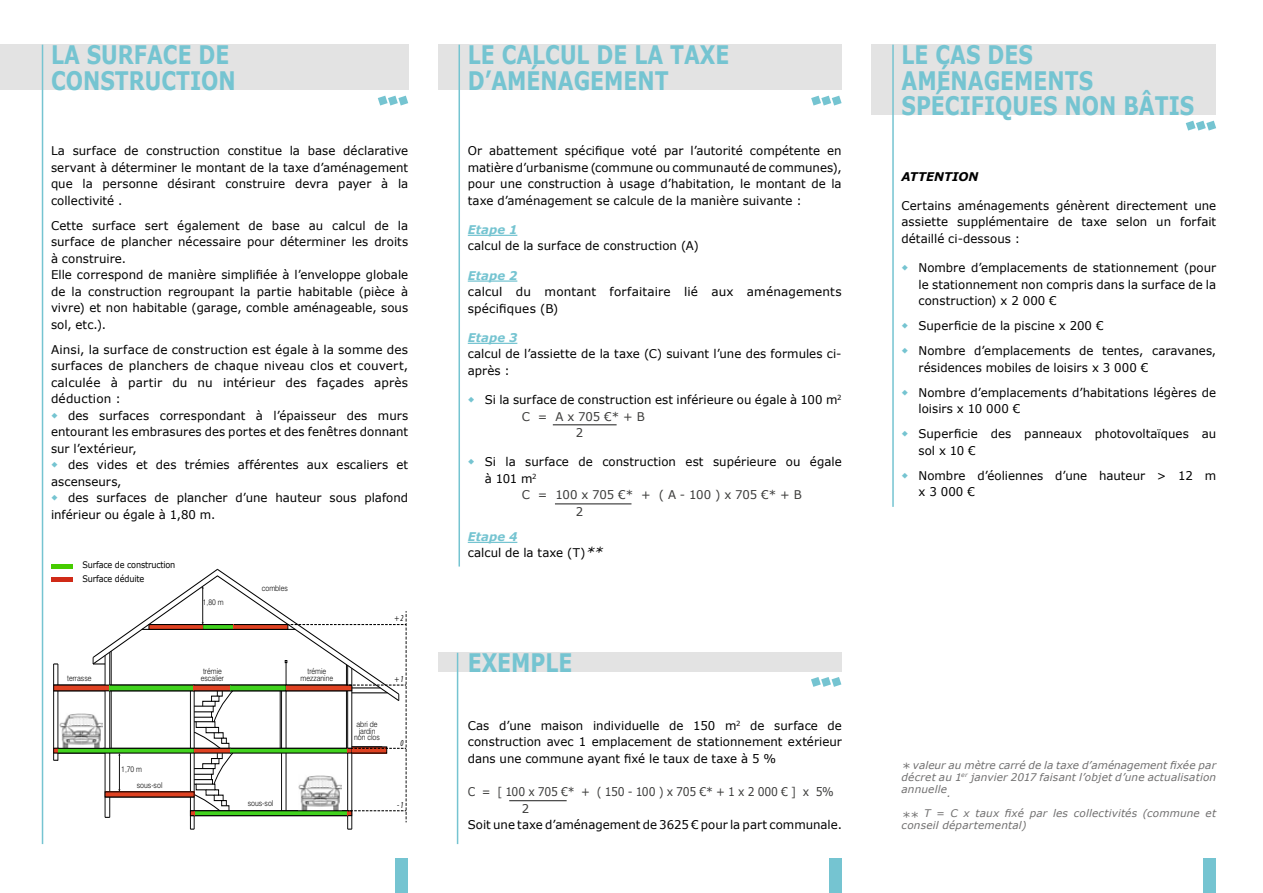
<style>
.page{position:relative;width:1263px;height:893px;background:#fff}
.page>*{position:absolute;margin:0;border:0;box-sizing:border-box;transform-origin:0 0}
.t1{font:700 25.5px/25.5px "Verdana";color:#75c4d1;scale:.8 1}
.t2{font:12px/16.5px "Verdana";letter-spacing:.005em;color:#000}
.t3{font:12px/16.5px "Verdana";letter-spacing:-.015em;color:#3c3c3b;scale:.9 1}
.t4{font:12px "Verdana";letter-spacing:-.015em;color:#3c3c3b}
.t5{font:italic 700 12px "Verdana";letter-spacing:.005em;color:#75c4d1}
.t6{font:italic 700 12px "Verdana";color:#000}
.t7{font:italic 10.5px/12px "Verdana";letter-spacing:.015em;color:#706f6f;text-align:justify}
.t8{font:9px/13.5px "Verdana";letter-spacing:-.02em;color:#000;scale:.9 1}
.t9{font:italic condensed 9px "Myriad Pro";color:#000;scale:.87 1}
.t10{font:300 8.1px/6.4px "Swiss 721 BT";color:#000;text-align:center;scale:.87 1}
.s1{font-weight:700;font-style:italic;color:#75c4d1}
.s2{font-style:italic;font-size:13.5px}
.s3{font-size:13.5px}
</style>
<div class="page">
<div style="left:0;top:45px;width:408px;height:45px;background:#e3e3e3"></div>
<div style="left:438px;top:45px;width:404px;height:45px;background:#e3e3e3"></div>
<div style="left:438px;top:653px;width:404px;height:19px;background:#e3e3e3"></div>
<div style="left:872px;top:45px;width:344px;height:70px;background:#e3e3e3"></div>
<hr style="left:468px;top:235px;width:49px;height:1px;background:#75c4d1">
<hr style="left:468px;top:280px;width:49px;height:2px;background:#75c4d1">
<hr style="left:468px;top:343px;width:49px;height:1px;background:#75c4d1">
<hr style="left:468px;top:542px;width:49px;height:1px;background:#75c4d1">
<div style="left:395px;top:859px;width:13px;height:34px;background:#75c4d1"></div>
<div style="left:1203px;top:859px;width:13px;height:34px;background:#75c4d1"></div>
<div style="left:829px;top:859px;width:13px;height:34px;background:#75c4d1"></div>
<hr style="left:42px;top:45px;width:1px;height:799px;background:#75c4d1">
<hr style="left:458px;top:45px;width:2px;height:522px;background:#75c4d1">
<hr style="left:892px;top:45px;width:2px;height:462px;background:#75c4d1">
<hr style="left:457px;top:653px;width:1px;height:191px;background:#75c4d1">
<hr style="left:53px;top:664px;width:1px;height:96px;background:#000">
<hr style="left:58px;top:691px;width:1px;height:69px;background:#000">
<svg style="left:54px;top:664px;width:5px;height:21px"></svg>
<hr style="left:58px;top:753px;width:47px;height:1px;background:#000">
<img style="left:60px;top:713px;width:32px;height:35px">
<div style="left:54px;top:685px;width:56px;height:6px;background:#df4222"></div>
<svg style="left:53px;top:748px;width:5px;height:5px"></svg>
<div style="left:58px;top:748px;width:136px;height:5px;background:#41d21e"></div>
<div style="left:58px;top:748px;width:136px;height:5px;border:1px solid #000"></div>
<svg style="left:92px;top:569px;width:315px;height:261px"></svg>
<hr style="left:51px;top:564px;width:21px;height:4px;background:#46cc00">
<div style="left:51px;top:577px;width:21px;height:5px;background:#d02a17"></div>
<hr style="left:555px;top:504px;width:76px;height:1px;background:#000">
<hr style="left:553px;top:425px;width:64px;height:1px;background:#000">
<hr style="left:509px;top:800px;width:58px;height:1px;background:#000">
<svg style="left:378px;top:96px;width:30px;height:10px"></svg>
<svg style="left:1186px;top:121px;width:30px;height:10px"></svg>
<svg style="left:811px;top:96px;width:31px;height:10px"></svg>
<svg style="left:811px;top:677px;width:30px;height:10px"></svg>
<h1 class="t1" style="left:51px;top:42px;width:232px">LA SURFACE DE<br>CONSTRUCTION</h1>
<h1 class="t1" style="left:468px;top:42px;width:329px">LE CALCUL DE LA TAXE<br>D’AMÉNAGEMENT</h1>
<h1 class="t1" style="left:901px;top:42px;width:367px">LE CAS DES<br>AMÉNAGEMENTS<br>SPÉCIFIQUES NON BÂTIS</h1>
<p class="t2" style="left:51px;top:143px;width:359px;text-align:justify">La surface de construction constitue la base déclarative servant à déterminer le montant de la taxe d’aménagement que la personne désirant construire devra payer à la collectivité .</p>
<p class="t2" style="left:51px;top:217px;width:359px">Cette surface sert également de base au calcul de la surface de plancher nécessaire pour déterminer les droits à construire.<br>Elle correspond de manière simplifiée à l’enveloppe globale de la construction regroupant la partie habitable (pièce à vivre) et non habitable (garage, comble aménageable, sous sol, etc.).</p>
<p class="t2" style="left:51px;top:341px;width:359px">Ainsi, la surface de construction est égale à la somme des surfaces de planchers de chaque niveau clos et couvert, calculée à partir du nu intérieur des façades après déduction :<br><sup>.</sup> des surfaces correspondant à l’épaisseur des murs entourant les embrasures des portes et des fenêtres donnant sur l’extérieur,<br><sup>.</sup> des vides et des trémies afférentes aux escaliers et ascenseurs,<br><sup>.</sup> des surfaces de plancher d’une hauteur sous plafond inférieur ou égale à 1,80 m.</p>
<p class="t8" style="left:83px;top:558px;width:105px">Surface de construction<br>Surface déduite</p>
<p class="t10" style="left:67px;top:674px;width:29px">terrasse</p>
<p class="t10" style="left:121px;top:765px;width:25px">1,70 m</p>
<p class="t10" style="left:137px;top:781px;width:31px">sous-sol</p>
<p class="t10" style="left:203px;top:598px;width:25px">1,80 m</p>
<p class="t10" style="left:262px;top:585px;width:31px">combles</p>
<p class="t10" style="left:201px;top:668px;width:28px;text-align:left">trémie escalier</p>
<p class="t10" style="left:301px;top:668px;width:39px">trémie mezzanine</p>
<p class="t9" style="left:395px;top:613px;width:12px">+ 2</p>
<p class="t9" style="left:395px;top:673px;width:12px">+ 1</p>
<p class="t10" style="left:354px;top:721px;width:31px">abri de jardin non clos</p>
<p class="t9" style="left:400px;top:737px;width:5px">0</p>
<p class="t10" style="left:248px;top:800px;width:31px">sous-sol</p>
<p class="t9" style="left:397px;top:799px;width:9px">- 1</p>
<p class="t2" style="left:468px;top:143px;width:375px;text-align:justify">Or abattement spécifique voté par l’autorité compétente en matière d’urbanisme (commune ou communauté de communes), pour une construction à usage d’habitation, le montant de la taxe d’aménagement se calcule de la manière suivante :</p>
<p class="t5" style="left:468px;top:222px;width:51px">Etape 1</p>
<p class="t2" style="left:468px;top:238px;width:232px">calcul de la surface de construction (A)</p>
<p class="t5" style="left:468px;top:267px;width:51px">Etape 2</p>
<p class="t2" style="left:468px;top:284px;width:375px">calcul du montant forfaitaire lié aux aménagements spécifiques (B)</p>
<p class="t5" style="left:468px;top:330px;width:51px">Etape 3</p>
<p class="t2" style="left:468px;top:346px;width:375px">calcul de l’assiette de la taxe (C) suivant l’une des formules ci&shy;après :</p>
<p class="t2" style="left:468px;top:392px;width:375px"><sup>.</sup> Si la surface de construction est inférieure ou égale à 100 m<sup>2</sup></p>
<p class="t4" style="left:522px;top:409px;width:125px">C = A x 705 €* + B</p>
<p class="t4" style="left:576px;top:425px;width:9px">2</p>
<p class="t2" style="left:468px;top:454px;width:375px"><sup>.</sup> Si la surface de construction est supérieure ou égale</p>
<p class="t2" style="left:485px;top:470px;width:53px">à 101 m<sup>2</sup></p>
<p class="t4" style="left:522px;top:487px;width:282px">C = 100 x 705 €* + ( A - 100 ) x 705 €* + B</p>
<p class="t4" style="left:576px;top:504px;width:9px">2</p>
<p class="t2" style="left:468px;top:528px;width:141px"><span class="s1">Etape 4<br></span>calcul de la taxe (T)<span class="s2">**</span></p>
<h1 class="t1" style="left:468px;top:650px;width:132px">EXEMPLE</h1>
<p class="t2" style="left:468px;top:717px;width:376px;text-align:justify">Cas d’une maison individuelle de 150 m<sup>2</sup> de surface de construction avec 1 emplacement de stationnement extérieur dans une commune ayant fixé le taux de taxe à 5 %</p>
<p class="t3" style="left:522px;top:784px;width:348px;text-indent:-54px">C = [ 100 x 705 €* + ( 150 - 100 ) x 705 €* + 1 x 2 000 € ] x 5%<br>2</p>
<p class="t2" style="left:468px;top:817px;width:376px">Soit une taxe d’aménagement de 3625 € pour la part communale.</p>
<p class="t6" style="left:901px;top:168px;width:78px">ATTENTION</p>
<p class="t2" style="left:901px;top:197px;width:316px;text-align:justify">Certains aménagements génèrent directement une assiette supplémentaire de taxe selon un forfait détaillé ci-dessous :</p>
<p class="t2" style="left:918px;top:260px;width:299px;text-align:justify;text-indent:-17px"><sup>.</sup> Nombre d’emplacements de stationnement (pour le stationnement non compris dans la surface de la construction) x 2 000 €</p>
<p class="t2" style="left:901px;top:313px;width:316px;line-height:25px"><sup>.</sup> Superficie de la piscine x 200 €<br><sup>.</sup> Nombre d’emplacements de tentes, caravanes,</p>
<p class="t2" style="left:901px;top:355px;width:316px;line-height:25px;text-indent:17px">résidences mobiles de loisirs x 3 000 €<br><sup>.</sup> Nombre d’emplacements d’habitations légères de</p>
<p class="t2" style="left:901px;top:396px;width:316px;line-height:25px;text-indent:17px">loisirs x 10 000 €<br><sup>.</sup> Superficie des panneaux photovoltaïques au</p>
<p class="t2" style="left:901px;top:438px;width:316px;line-height:25px;text-indent:17px">sol x 10 €<br><sup>.</sup> Nombre d’éoliennes d’une hauteur &gt; 12 m</p>
<p class="t2" style="left:918px;top:484px;width:58px">x3000€</p>
<p class="t7" style="left:901px;top:759px;width:316px"><span class="s3">*</span> valeur au mètre carré de la taxe d’aménagement fixée par décret au 1<sup>er</sup> janvier 2017 faisant l’objet d’une actualisation annuelle.</p>
<p class="t7" style="left:901px;top:808px;width:316px"><span class="s3">**</span> T = C x taux fixé par les collectivités (commune et conseil départemental)</p>
</div>
